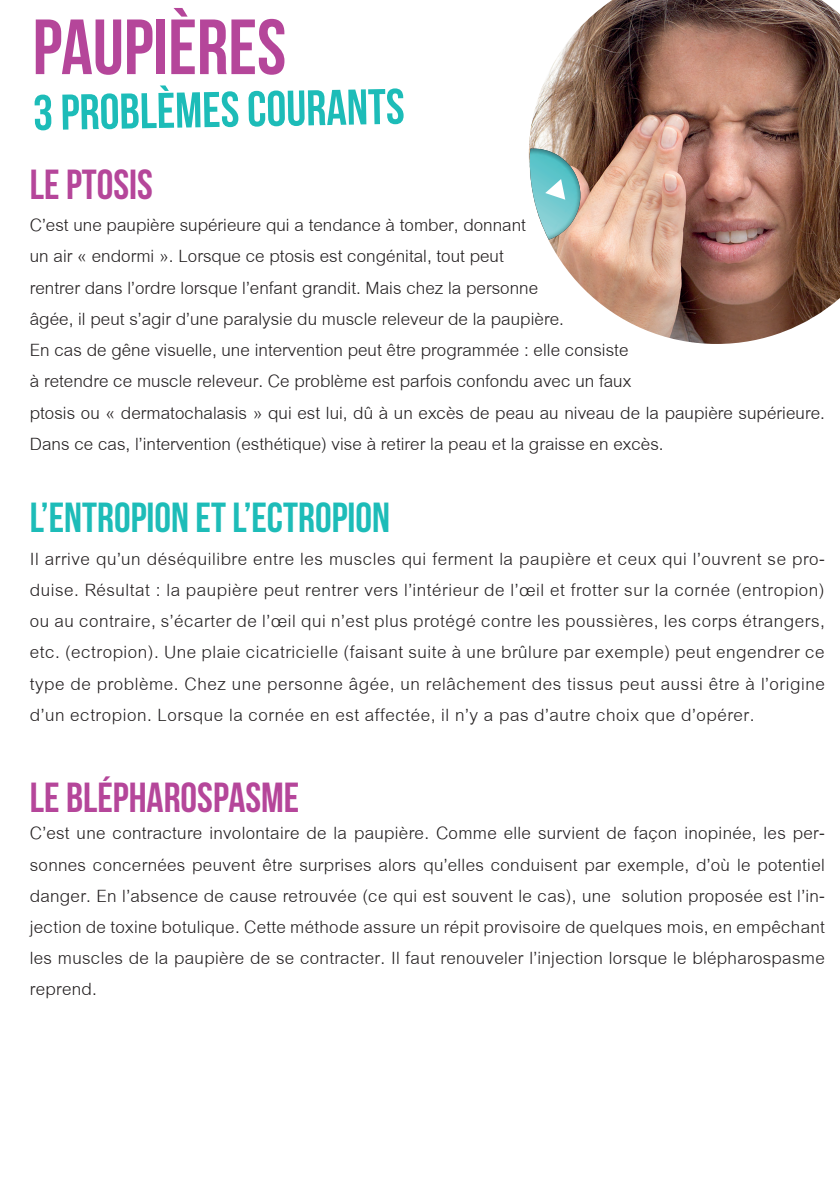
<style>
.page{position:relative;width:840px;height:1191px;background:#fff}
.page>*{position:absolute;margin:0;border:0;box-sizing:border-box;transform-origin:0 0}
.t1{font:78px "Bebas Neue";color:#b5469a}
.t2{font:50px "Bebas Neue";color:#1dbcb8}
.t3{font:42px "Bebas Neue";color:#b5469a}
.t4{font:42px "Bebas Neue";color:#1dbcb8}
.t5{font:26px/31.2px "Cordia New";color:#231f20;text-align:justify}
</style>
<div class="page">
<img style="left:529px;top:0;width:310px;height:344px">
<svg style="left:528px;top:148px;width:58px;height:92px"></svg>
<h1 class="t1" style="left:33px;top:4px;width:255px">PAUPIÈRES</h1>
<h2 class="t2" style="left:33px;top:85px;width:373px;rotate:-1deg">3 PROBLÈMES COURANTS</h2>
<h3 class="t3" style="left:30px;top:161px;width:125px">LE PTOSIS</h3>
<p class="t5" style="left:30px;top:210px;width:796px;text-align:left">C’est une paupière supérieure qui a tendance à tomber, donnant<br>un air « endormi ». Lorsque ce ptosis est congénital, tout peut<br>rentrer dans l’ordre lorsque l’enfant grandit. Mais chez la personne<br>âgée, il peut s’agir d’une paralysie du muscle releveur de la paupière.<br>En cas de gêne visuelle, une intervention peut être programmée : elle consiste<br>à retendre ce muscle releveur. Ce problème est parfois confondu avec un faux<br>ptosis ou « dermatochalasis » qui est lui, dû à un excès de peau au niveau de la paupière supérieure.<br>Dans ce cas, l’intervention (esthétique) vise à retirer la peau et la graisse en excès.</p>
<h3 class="t4" style="left:30px;top:494px;width:361px">L’ENTROPION ET L’ECTROPION</h3>
<p class="t5" style="left:30px;top:544px;width:796px">Il arrive qu’un déséquilibre entre les muscles qui ferment la paupière et ceux qui l’ouvrent se pro&shy;duise. Résultat : la paupière peut rentrer vers l’intérieur de l’œil et frotter sur la cornée (entropion) ou au contraire, s’écarter de l’œil qui n’est plus protégé contre les poussières, les corps étrangers, etc. (ectropion). Une plaie cicatricielle (faisant suite à une brûlure par exemple) peut engendrer ce type de problème. Chez une personne âgée, un relâchement des tissus peut aussi être à l’origine d’un ectropion. Lorsque la cornée en est affectée, il n’y a pas d’autre choix que d’opérer.</p>
<h3 class="t3" style="left:30px;top:774px;width:271px">LE BLÉPHAROSPASME</h3>
<p class="t5" style="left:30px;top:818px;width:796px">C’est une contracture involontaire de la paupière. Comme elle survient de façon inopinée, les per&shy;sonnes concernées peuvent être surprises alors qu’elles conduisent par exemple, d’où le potentiel danger. En l’absence de cause retrouvée (ce qui est souvent le cas), une solution proposée est l’in&shy;jection de toxine botulique. Cette méthode assure un répit provisoire de quelques mois, en empêchant les muscles de la paupière de se contracter. Il faut renouveler l’injection lorsque le blépharospasme reprend.</p>
</div>
